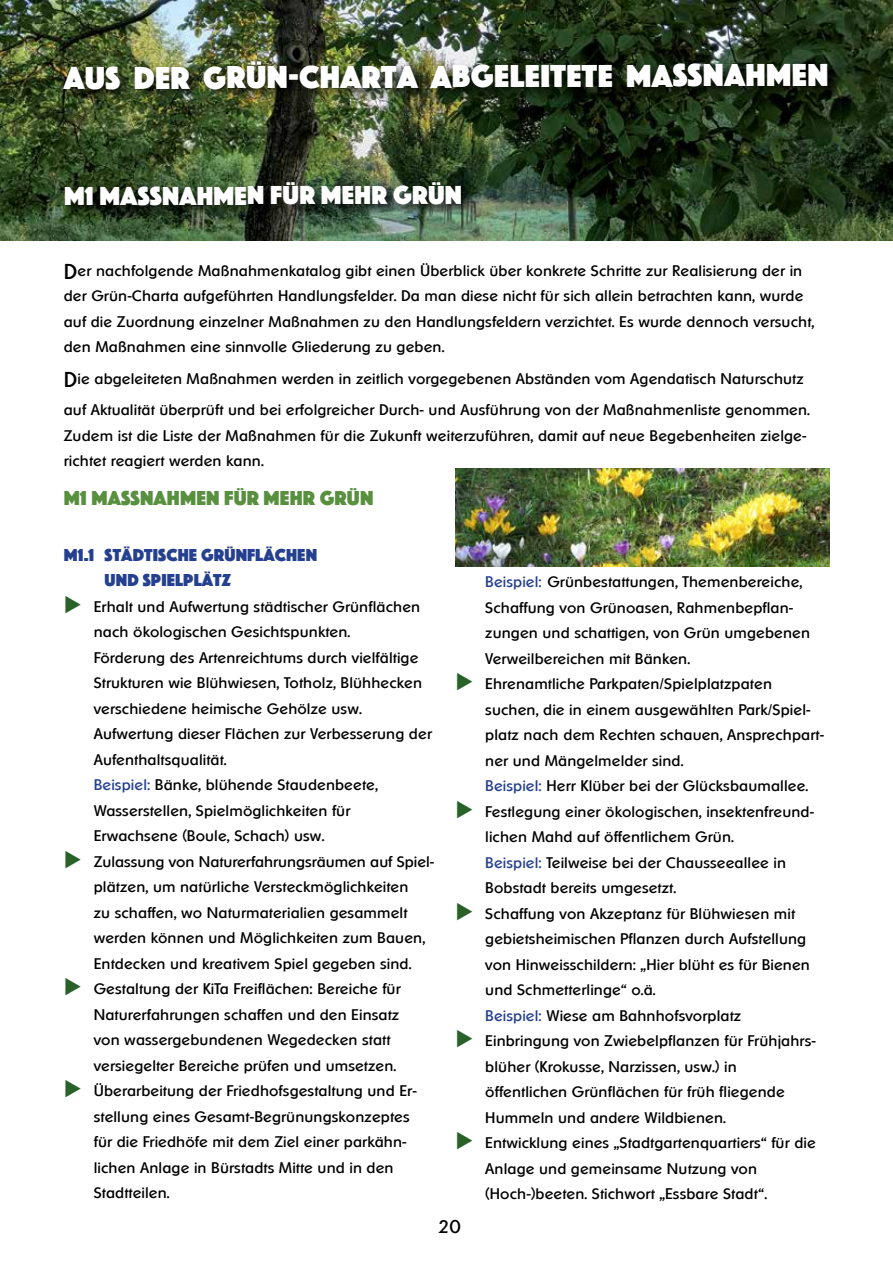
<style>
.page{position:relative;width:893px;height:1263px;background:#fff}
.page>*{position:absolute;margin:0;border:0;box-sizing:border-box;transform-origin:0 0}
.t1{font:33px "Phosphate Solid";letter-spacing:.005em;color:#fff}
.t2{font:27px "Phosphate Solid";color:#fff}
.t3{font:21px "Phosphate Solid";letter-spacing:.01em;color:#589040}
.t4{font:18px/25.5px "Phosphate Solid";letter-spacing:.01em;color:#25408f}
.t5{font:18px "Ornitons";color:#000}
.t6{font:15px/25.5px "Ornitons";letter-spacing:.01em;color:#000}
.s1{font-size:21px}
.s2{color:#296129}
.s3{color:#25408f}
</style>
<div class="page">
<img style="left:0;top:0;width:893px;height:240px">
<div style="left:62px;top:58px;width:781px;height:162px;background:#000;opacity:.75"></div>
<img style="left:455px;top:468px;width:374px;height:98px">
<h1 class="t1" style="left:64px;top:53px;width:766px">AUS DER GRÜN-CHARTA ABGELEITETE MAßNAHMEN</h1>
<h2 class="t2" style="left:64px;top:176px;width:399px">M1 MAßNAHMEN FÜR MEHR GRÜN</h2>
<p class="t6" style="left:64px;top:257px;width:752px"><span class="s1">D</span>er nachfolgende Maßnahmenkatalog gibt einen Überblick über konkrete Schritte zur Realisierung der in der Grün-Charta aufgeführten Handlungsfelder. Da man diese nicht für sich allein betrachten kann, wurde auf die Zuordnung einzelner Maßnahmen zu den Handlungsfeldern verzichtet. Es wurde dennoch versucht, den Maßnahmen eine sinnvolle Gliederung zu geben.</p>
<p class="t6" style="left:64px;top:362px;width:748px;line-height:31.5px"><span class="s1">D</span>ie abgeleiteten Maßnahmen werden in zeitlich vorgegebenen Abständen vom Agendatisch Naturschutz auf Aktualität überprüft und bei erfolgreicher Durch- und Ausführung von der Maßnahmenliste genommen.</p>
<p class="t6" style="left:64px;top:422px;width:744px">Zudem ist die Liste der Maßnahmen für die Zukunft weiterzuführen, damit auf neue Begebenheiten zielge&shy;richtet reagiert werden kann.</p>
<h3 class="t3" style="left:64px;top:483px;width:311px">M1 MAßNAHMEN FÜR MEHR GRÜN</h3>
<p class="t4" style="left:104px;top:541px;width:214px;text-indent:-40px">M1.1 STÄDTISCHE GRÜNFLÄCHEN<br>UND SPIELPLÄTZ</p>
<p class="t6" style="left:94px;top:593px;width:340px;text-indent:-30px"><span class="s2">◆</span> Erhalt und Aufwertung städtischer Grünflächen nach ökologischen Gesichtspunkten.<br>Förderung des Artenreichtums durch vielfältige Strukturen wie Blühwiesen, Totholz, Blühhecken verschiedene heimische Gehölze usw.<br>Aufwertung dieser Flächen zur Verbesserung der Aufenthaltsqualität.<br><span class="s3">Beispiel:</span> Bänke, blühende Staudenbeete, Wasserstellen, Spielmöglichkeiten für Erwachsene (Boule, Schach) usw.</p>
<p class="t6" style="left:94px;top:848px;width:342px;text-indent:-30px"><span class="s2">◆</span> Zulassung von Naturerfahrungsräumen auf Spiel&shy;plätzen, um natürliche Versteckmöglichkeiten<br>zu schaffen, wo Naturmaterialien gesammelt werden können und Möglichkeiten zum Bauen, Entdecken und kreativem Spiel gegeben sind.</p>
<p class="t6" style="left:94px;top:976px;width:308px;text-indent:-30px"><span class="s2">◆</span> Gestaltung der KiTa Freiflächen: Bereiche für Naturerfahrungen schaffen und den Einsatz von wassergebundenen Wegedecken statt versiegelter Bereiche prüfen und umsetzen.</p>
<p class="t6" style="left:94px;top:1078px;width:325px;text-indent:-30px"><span class="s2">◆</span> Überarbeitung der Friedhofsgestaltung und Er&shy;stellung eines Gesamt-Begrünungskonzeptes für die Friedhöfe mit dem Ziel einer parkähn&shy;lichen Anlage in Bürstadts Mitte und in den Stadtteilen.</p>
<p class="t6" style="left:485px;top:569px;width:326px"><span class="s3">Beispiel:</span> Grünbestattungen, Themenbereiche, Schaffung von Grünoasen, Rahmenbepflan&shy;zungen und schattigen, von Grün umgebenen Verweilbereichen mit Bänken.</p>
<p class="t6" style="left:485px;top:671px;width:341px;text-indent:-30px"><span class="s2">◆</span> Ehrenamtliche Parkpaten/Spielplatzpaten suchen, die in einem ausgewählten Park/Spiel&shy;platz nach dem Rechten schauen, Ansprechpart&shy;ner und Mängelmelder sind.<br><span class="s3">Beispiel:</span> Herr Klüber bei der Glücksbaumallee.</p>
<p class="t6" style="left:485px;top:798px;width:330px;text-indent:-30px"><span class="s2">◆</span> Festlegung einer ökologischen, insektenfreund&shy;lichen Mahd auf öffentlichem Grün.<br><span class="s3">Beispiel:</span> Teilweise bei der Chausseeallee in Bobstadt bereits umgesetzt.</p>
<p class="t6" style="left:485px;top:900px;width:326px;text-indent:-30px"><span class="s2">◆</span> Schaffung von Akzeptanz für Blühwiesen mit gebietsheimischen Pflanzen durch Aufstellung von Hinweisschildern: „Hier blüht es für Bienen und Schmetterlinge“ o.ä.<br><span class="s3">Beispiel:</span> Wiese am Bahnhofsvorplatz</p>
<p class="t6" style="left:485px;top:1028px;width:332px;text-indent:-30px"><span class="s2">◆</span> Einbringung von Zwiebelpflanzen für Frühjahrs&shy;blüher (Krokusse, Narzissen, usw.) in öffentlichen Grünflächen für früh fliegende Hummeln und andere Wildbienen.</p>
<p class="t6" style="left:485px;top:1130px;width:332px;text-indent:-30px"><span class="s2">◆</span> Entwicklung eines „Stadtgartenquartiers“ für die<br>Anlage und gemeinsame Nutzung von (Hoch-)beeten. Stichwort „Essbare Stadt“.</p>
<p class="t5" style="left:438px;top:1214px;width:24px">20</p>
</div>
